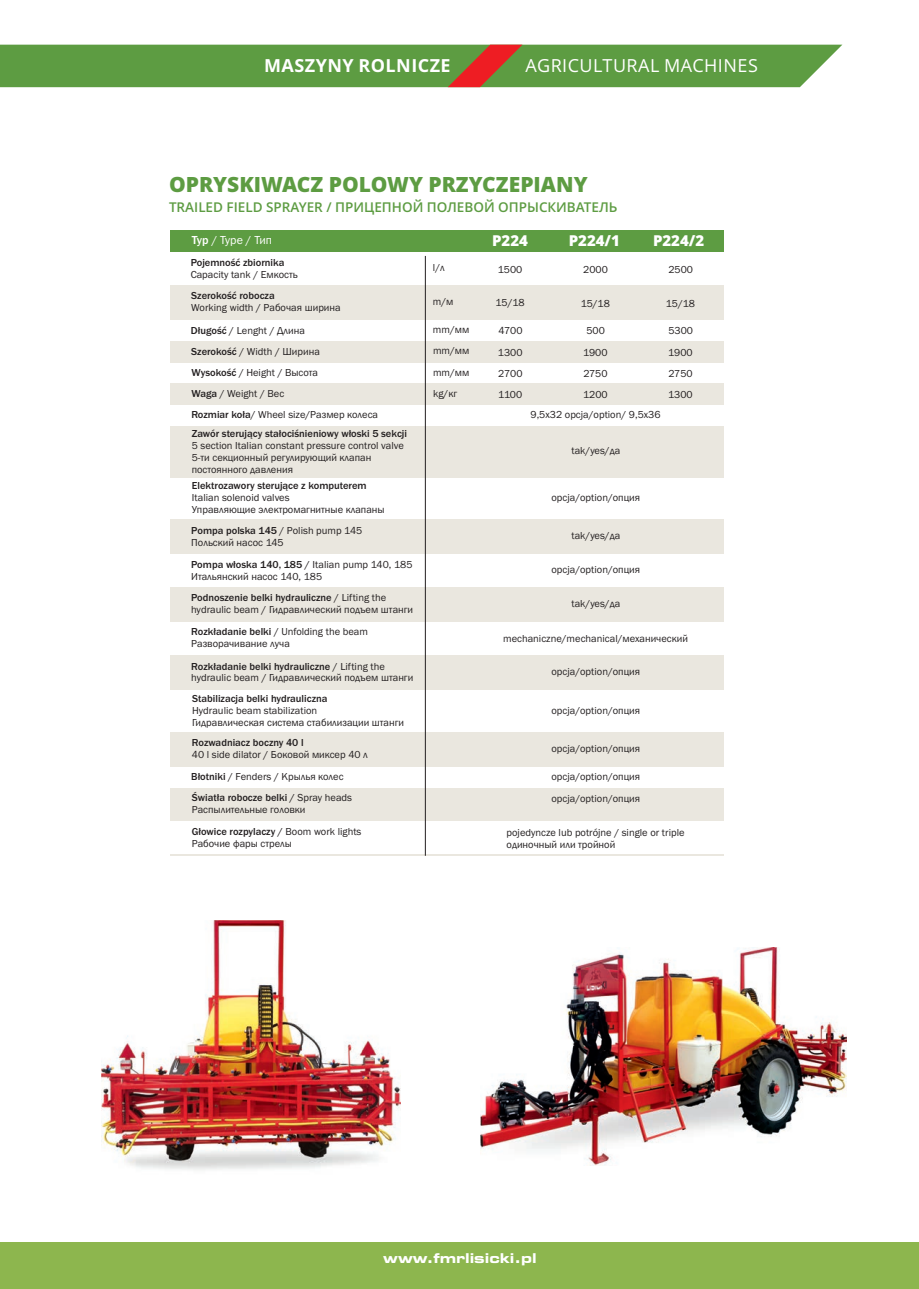
<style>
.page{position:relative;width:919px;height:1289px;background:#fff}
.page>*{position:absolute;margin:0;border:0;box-sizing:border-box;transform-origin:0 0}
.t1{font:800 21px "Open Sans";color:#5d9c42}
.t2{font:18px "Open Sans";letter-spacing:.025em;color:#fff}
.t3{font:700 18px "Open Sans";letter-spacing:.025em;color:#fff}
.t4{font:800 15px "Open Sans";color:#fff}
.t5{font:600 13.5px "Open Sans";color:#5d9c42}
.t6{font:700 expanded 13.5px "Square 721 BT";color:#fff}
.t7{font:12px "Franklin Gothic";color:#fff}
.t8{font:10.5px/11.9px "Franklin Gothic";color:#231f20}
.t9{font:500 10.5px "Franklin Gothic";color:#231f20}
.s1{font-weight:500}
</style>
<div class="page">
<div style="left:0;top:45px;width:842px;height:42px;background:#5d9c42"></div>
<img style="left:480px;top:947px;width:366px;height:218px">
<img style="left:102px;top:920px;width:298px;height:250px">
<div style="left:170px;top:286px;width:553px;height:34px;background:#eae7df"></div>
<div style="left:170px;top:341px;width:553px;height:21px;background:#eae7df"></div>
<div style="left:170px;top:383px;width:553px;height:22px;background:#eae7df"></div>
<div style="left:170px;top:426px;width:553px;height:51px;background:#eae7df"></div>
<div style="left:170px;top:519px;width:553px;height:34px;background:#eae7df"></div>
<div style="left:170px;top:655px;width:553px;height:35px;background:#eae7df"></div>
<div style="left:170px;top:587px;width:553px;height:34px;background:#eae7df"></div>
<div style="left:170px;top:787px;width:553px;height:34px;background:#eae7df"></div>
<div style="left:170px;top:230px;width:553px;height:22px;background:#5d9c42"></div>
<div style="left:170px;top:732px;width:553px;height:34px;background:#eae7df"></div>
<hr style="left:170px;top:854px;width:553px;height:1px;background:#eae7df">
<hr style="left:425px;top:256px;width:1px;height:599px;background:#231f20">
<div style="left:0;top:1242px;width:918px;height:46px;background:#8db64e"></div>
<h2 class="t3" style="left:264px;top:59px;width:188px">MASZYNY ROLNICZE</h2>
<h2 class="t2" style="left:525px;top:59px;width:234px">AGRICULTURAL MACHINES</h2>
<h1 class="t1" style="left:169px;top:176px;width:420px">OPRYSKIWACZ POLOWY PRZYCZEPIANY</h1>
<p class="t5" style="left:169px;top:202px;width:450px">TRAILED FIELD SPRAYER / ПРИЦЕПНОЙ ПОЛЕВОЙ ОПРЫСКИВАТЕЛЬ</p>
<p class="t7" style="left:192px;top:235px;width:82px"><span class="s1">Typ</span> / Type / Тип</p>
<h3 class="t4" style="left:492px;top:234px;width:37px">P224</h3>
<h3 class="t4" style="left:568px;top:234px;width:53px">P224/1</h3>
<h3 class="t4" style="left:653px;top:234px;width:53px">P224/2</h3>
<p class="t9" style="left:191px;top:258px;width:95px">Pojemność zbiornika</p>
<p class="t8" style="left:191px;top:269px;width:108px">Capacity tank / Емкость</p>
<p class="t9" style="left:191px;top:292px;width:85px">Szerokość robocza</p>
<p class="t8" style="left:191px;top:302px;width:151px">Working width / Рабочая ширина</p>
<p class="t8" style="left:433px;top:263px;width:13px">l/л</p>
<p class="t8" style="left:433px;top:297px;width:22px">m/м</p>
<p class="t8" style="left:498px;top:264px;width:26px">1500</p>
<p class="t8" style="left:495px;top:297px;width:31px">15/18</p>
<p class="t8" style="left:583px;top:264px;width:26px">2000</p>
<p class="t8" style="left:668px;top:264px;width:26px">2500</p>
<p class="t8" style="left:665px;top:298px;width:31px">15/18</p>
<p class="t8" style="left:580px;top:298px;width:31px">15/18</p>
<p class="t8" style="left:191px;top:320px;width:130px;line-height:21.3px"><span class="s1">Długość</span> / Lenght / Длина<br><span class="s1">Szerokość</span> / Width / Ширина<br><span class="s1">Wysokość</span> / Height / Высота</p>
<p class="t8" style="left:433px;top:325px;width:38px">mm/мм</p>
<p class="t8" style="left:433px;top:367px;width:38px">mm/мм</p>
<p class="t8" style="left:433px;top:345px;width:38px">mm/мм</p>
<p class="t8" style="left:498px;top:326px;width:25px">4700</p>
<p class="t8" style="left:498px;top:342px;width:26px;line-height:21.3px">1300<br>2700</p>
<p class="t8" style="left:586px;top:326px;width:20px">500</p>
<p class="t8" style="left:583px;top:342px;width:26px;line-height:21.3px">1900<br>2750</p>
<p class="t8" style="left:668px;top:326px;width:26px">5300</p>
<p class="t8" style="left:668px;top:342px;width:26px;line-height:21.3px">1900<br>2750</p>
<p class="t8" style="left:191px;top:388px;width:94px"><span class="s1">Waga</span> / Weight / Вес</p>
<p class="t8" style="left:433px;top:388px;width:26px">kg/кг</p>
<p class="t8" style="left:498px;top:389px;width:26px">1100</p>
<p class="t8" style="left:583px;top:389px;width:26px">1200</p>
<p class="t8" style="left:668px;top:389px;width:26px">1300</p>
<p class="t8" style="left:191px;top:410px;width:188px"><span class="s1">Rozmiar koła</span>/ Wheel size/Размер колеса</p>
<p class="t9" style="left:192px;top:429px;width:217px">Zawór sterujący stałociśnieniowy włoski 5 sekcji</p>
<p class="t8" style="left:192px;top:440px;width:213px">5 section Italian constant pressure control valve<br>5-ти секционный регулирующий клапан постоянного давления</p>
<p class="t9" style="left:192px;top:482px;width:176px">Elektrozawory sterujące z komputerem</p>
<p class="t8" style="left:192px;top:492px;width:194px">Italian solenoid valves<br>Управляющие электромагнитные клапаны</p>
<p class="t8" style="left:530px;top:409px;width:132px">9,5x32 opcja/option/ 9,5x36</p>
<p class="t8" style="left:571px;top:445px;width:50px">tak/yes/да</p>
<p class="t8" style="left:551px;top:492px;width:90px">opcja/option/опция</p>
<p class="t8" style="left:191px;top:525px;width:173px"><span class="s1">Pompa polska 145</span> / Polish pump 145<br>Польский насос 145</p>
<p class="t8" style="left:571px;top:530px;width:50px">tak/yes/да</p>
<p class="t8" style="left:191px;top:559px;width:223px"><span class="s1">Pompa włoska 140, 185 /</span> Italian pump 140, 185<br>Итальянский насос 140, 185</p>
<p class="t8" style="left:191px;top:593px;width:223px"><span class="s1">Podnoszenie belki hydrauliczne</span> / Lifting the hydraulic beam / Гидравлический подъем штанги</p>
<p class="t8" style="left:551px;top:564px;width:90px">opcja/option/опция</p>
<p class="t8" style="left:571px;top:598px;width:50px">tak/yes/да</p>
<p class="t8" style="left:191px;top:627px;width:178px"><span class="s1">Rozkładanie belki</span> / Unfolding the beam<br>Разворачивание луча</p>
<p class="t8" style="left:503px;top:633px;width:186px">mechaniczne/mechanical/механический</p>
<p class="t8" style="left:191px;top:661px;width:223px"><span class="s1">Rozkładanie belki hydrauliczne</span> / Lifting the hydraulic beam / Гидравлический подъем штанги</p>
<p class="t8" style="left:551px;top:667px;width:90px">opcja/option/опция</p>
<p class="t9" style="left:192px;top:694px;width:137px">Stabilizacja belki hydrauliczna</p>
<p class="t8" style="left:192px;top:705px;width:213px">Hydraulic beam stabilization<br>Гидравлическая система стабилизации штанги</p>
<p class="t9" style="left:192px;top:738px;width:113px">Rozwadniacz boczny 40 l</p>
<p class="t8" style="left:192px;top:749px;width:177px">40 l side dilator / Боковой миксер 40 л</p>
<p class="t8" style="left:192px;top:792px;width:162px"><span class="s1">Światła robocze belki /</span> Spray heads<br>Распылительные головки</p>
<p class="t8" style="left:192px;top:826px;width:171px"><span class="s1">Głowice rozpylaczy /</span> Boom work lights<br>Рабочие фары стрелы</p>
<p class="t8" style="left:551px;top:705px;width:90px">opcja/option/опция</p>
<p class="t8" style="left:551px;top:743px;width:90px">opcja/option/опция</p>
<p class="t8" style="left:191px;top:771px;width:154px"><span class="s1">Błotniki</span> / Fenders / Крылья колес</p>
<p class="t8" style="left:551px;top:771px;width:90px">opcja/option/опция</p>
<p class="t8" style="left:551px;top:793px;width:90px">opcja/option/опция</p>
<p class="t8" style="left:506px;top:827px;width:179px">pojedyncze lub potrójne / single or triple одиночный или тройной</p>
<p class="t6" style="left:383px;top:1252px;width:155px">www.fmrlisicki.pl</p>
</div>
